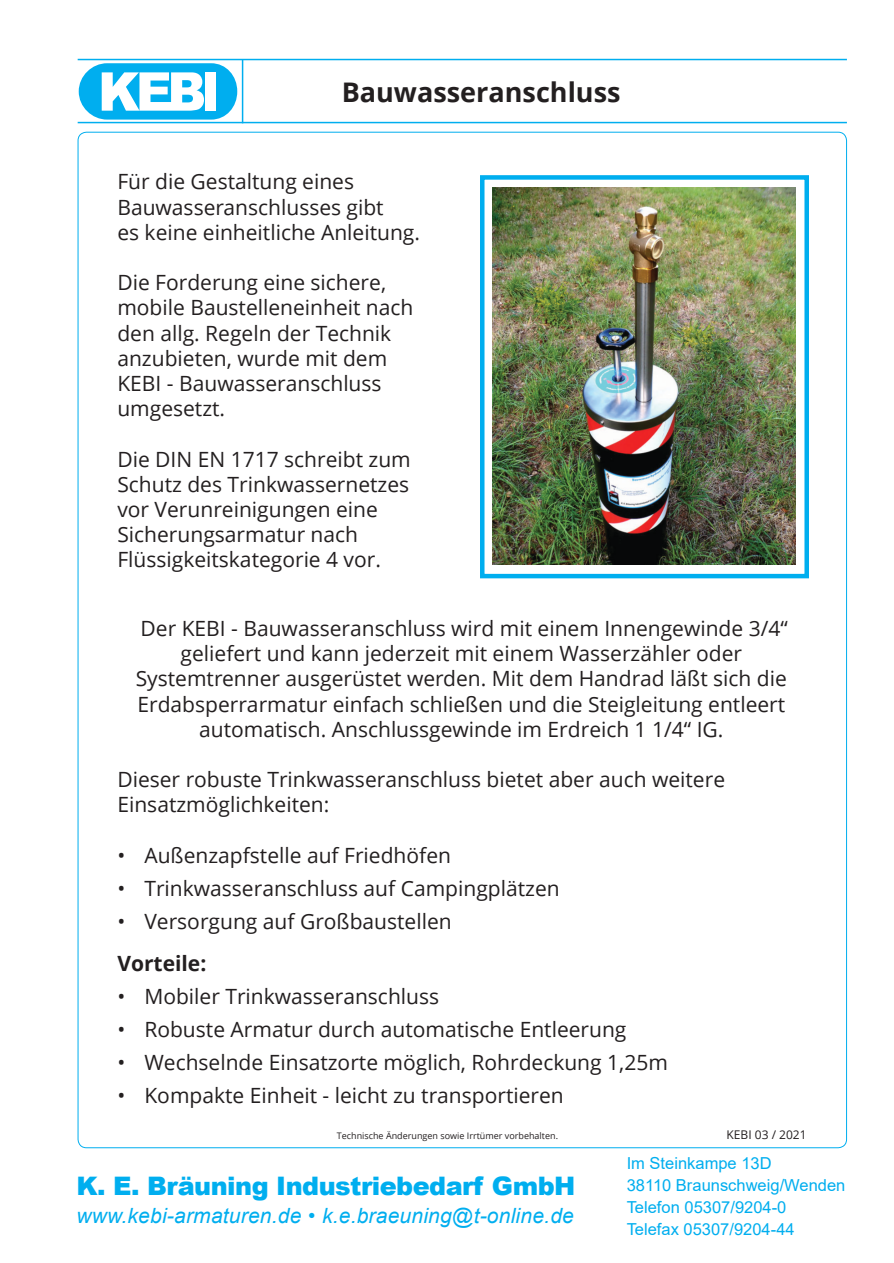
<style>
.page{position:relative;width:894px;height:1263px;background:#fff}
.page>*{position:absolute;margin:0;border:0;box-sizing:border-box;transform-origin:0 0}
.t1{font:700 27px "Open Sans";color:#231f20}
.t2{font:900 25.5px "Arial";letter-spacing:-.02em;color:#00aeef}
.t3{font:21px/25.2px "Open Sans";color:#231f20}
.t4{font:italic 21px "Arial";letter-spacing:.01em;color:#00aeef}
.t5{font:700 21px "Open Sans";color:#231f20}
.t6{font:16.5px/21.9px "Arial";color:#00aeef}
.t7{font:12px "Open Sans";color:#231f20}
.t8{font:9px "Open Sans";color:#231f20}
</style>
<div class="page">
<hr style="left:78px;top:59px;width:768px;height:1px;background:#00aeef">
<hr style="left:78px;top:122px;width:768px;height:1px;background:#00aeef">
<hr style="left:242px;top:60px;width:1px;height:63px;background:#00aeef">
<div style="left:79px;top:63px;width:158px;height:57px;background:#00aeef;border-radius:28px"></div>
<div style="left:205px;top:72px;width:11px;height:39px;background:#fff"></div>
<svg style="left:102px;top:72px;width:102px;height:39px"></svg>
<div style="left:480px;top:175px;width:328px;height:403px;border:4px solid #00aeef"></div>
<img style="left:492px;top:188px;width:303px;height:376px">
<p class="t1" style="left:341px;top:81px;width:280px">Bauwasseranschluss</p>
<p class="t3" style="left:117px;top:171px;width:304px">Für die Gestaltung eines<br>Bauwasseranschlusses gibt<br>es keine einheitliche Anleitung.</p>
<p class="t3" style="left:117px;top:272px;width:297px">Die Forderung eine sichere, mobile Baustelleneinheit nach den allg. Regeln der Technik anzubieten, wurde mit dem<br>KEBI - Bauwasseranschluss umgesetzt.</p>
<p class="t3" style="left:117px;top:448px;width:295px">Die DIN EN 1717 schreibt zum<br>Schutz des Trinkwassernetzes vor Verunreinigungen eine<br>Sicherungsarmatur nach<br>Flüssigkeitskategorie 4 vor.</p>
<p class="t3" style="left:136px;top:618px;width:653px;text-align:center">Der KEBI - Bauwasseranschluss wird mit einem Innengewinde 3/4“ geliefert und kann jederzeit mit einem Wasserzähler oder Systemtrenner ausgerüstet werden. Mit dem Handrad läßt sich die Erdabsperrarmatur einfach schließen und die Steigleitung entleert automatisch. Anschlussgewinde im Erdreich 1 1/4“ IG.</p>
<p class="t3" style="left:117px;top:769px;width:609px">Dieser robuste Trinkwasseranschluss bietet aber auch weitere<br>Einsatzmöglichkeiten:</p>
<p class="t3" style="left:117px;top:845px;width:335px">• Außenzapfstelle auf Friedhöfen</p>
<p class="t3" style="left:117px;top:878px;width:443px">• Trinkwasseranschluss auf Campingplätzen</p>
<p class="t3" style="left:117px;top:911px;width:336px">• Versorgung auf Großbaustellen</p>
<p class="t5" style="left:117px;top:955px;width:90px">Vorteile:</p>
<p class="t3" style="left:117px;top:986px;width:323px">• Mobiler Trinkwasseranschluss</p>
<p class="t3" style="left:117px;top:1019px;width:510px">• Robuste Armatur durch automatische Entleerung</p>
<p class="t3" style="left:117px;top:1052px;width:552px">• Wechselnde Einsatzorte möglich, Rohrdeckung 1,25m</p>
<p class="t3" style="left:117px;top:1085px;width:448px">• Kompakte Einheit - leicht zu transportieren</p>
<p class="t8" style="left:337px;top:1132px;width:223px">Technische Änderungen sowie Irrtümer vorbehalten.</p>
<p class="t7" style="left:726px;top:1129px;width:82px">KEBI 03 / 2021</p>
<p class="t2" style="left:76px;top:1177px;width:500px">K. E. Bräuning Industriebedarf GmbH</p>
<p class="t4" style="left:76px;top:1208px;width:498px">www.kebi-armaturen.de • k.e.braeuning@t-online.de</p>
<p class="t6" style="left:626px;top:1154px;width:220px">Im Steinkampe 13D<br>38110 Braunschweig/Wenden<br>Telefon 05307/9204-0<br>Telefax 05307/9204-44</p>
</div>
